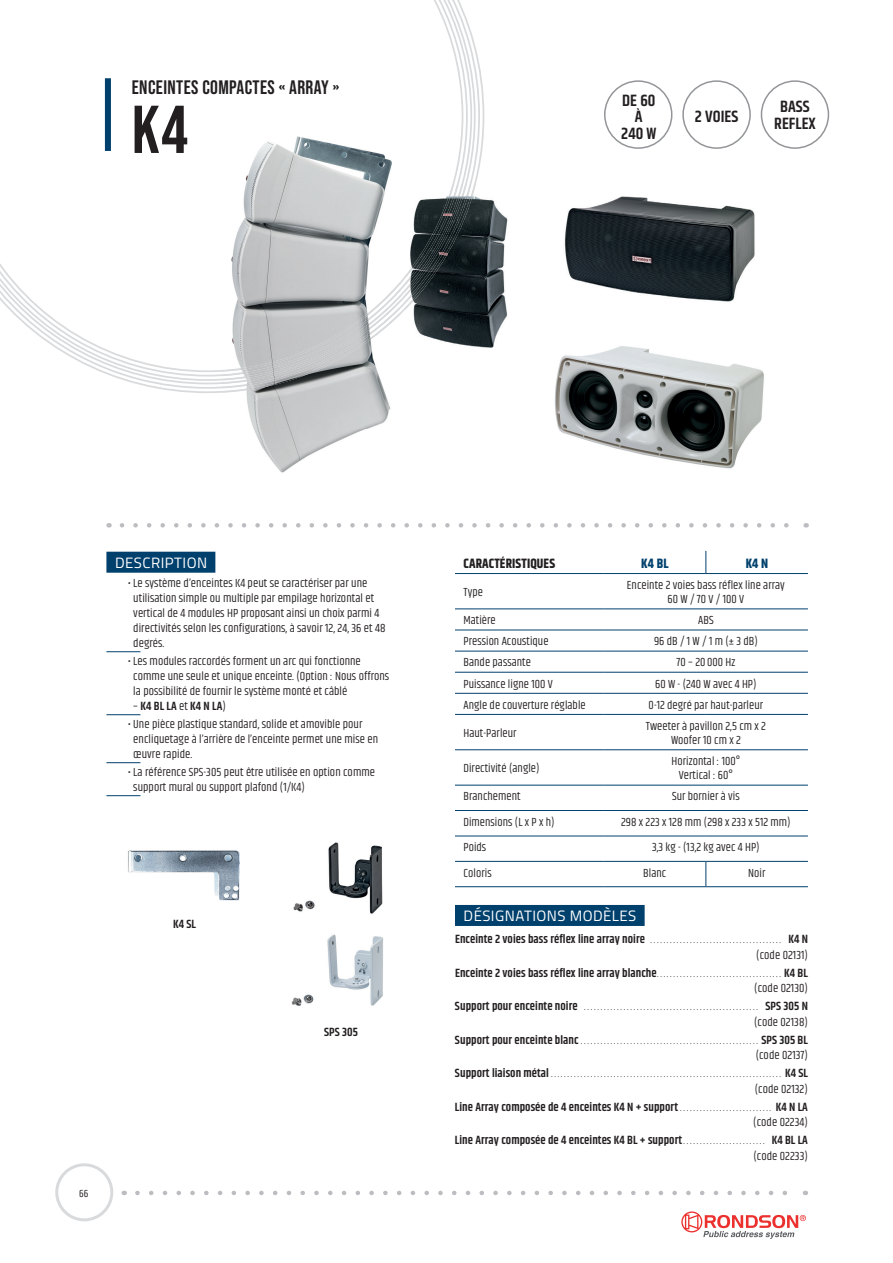
<style>
.page{position:relative;width:893px;height:1263px;background:#fff}
.page>*{position:absolute;margin:0;border:0;box-sizing:border-box;transform-origin:0 0}
.t1{font:67.5px "Bebas Neue";color:#231f20}
.t2{font:19.5px "Bebas Neue";letter-spacing:.02em;color:#231f20}
.t3{font:600 16.5px/16.5px "Khand";letter-spacing:.005em;color:#231f20;text-align:center}
.t4{font:15px "Titillium Web";letter-spacing:.03em;color:#fff}
.t5{font:700 13.5px "Khand";letter-spacing:.01em;color:#231f20}
.t6{font:700 13.5px "Khand";color:#00406d}
.t7{font:12px/15px "Khand";letter-spacing:.005em;color:#231f20}
.t8{font:600 12px/15.6px "Khand";letter-spacing:.005em;color:#231f20;text-align:right}
.t9{font:300 12px/15.6px "Khand";color:#231f20;text-align:right}
.t10{font:10.5px "Khand";color:#231f20}
.s1{font-weight:400}
.s2{font-weight:300}
.s3{font-weight:600}
</style>
<div class="page">
<svg style="left:0;top:0;width:476px;height:384px"></svg>
<svg style="left:122px;top:523px;width:667px;height:4px"></svg>
<img style="left:291px;top:934px;width:92px;height:72px">
<img style="left:221px;top:131px;width:179px;height:342px">
<img style="left:221px;top:281px;width:179px;height:112px">
<img style="left:221px;top:288px;width:179px;height:100px">
<img style="left:221px;top:295px;width:179px;height:89px">
<img style="left:555px;top:346px;width:209px;height:123px">
<img style="left:128px;top:842px;width:255px;height:72px">
<img style="left:405px;top:197px;width:103px;height:154px">
<img style="left:405px;top:184px;width:71px;height:126px">
<img style="left:405px;top:184px;width:66px;height:120px">
<img style="left:405px;top:184px;width:62px;height:113px">
<img style="left:564px;top:196px;width:191px;height:106px">
<div style="left:105px;top:78px;width:6px;height:73px;background:#00406d"></div>
<svg style="left:455px;top:551px;width:353px;height:335px"></svg>
<svg style="left:705px;top:551px;width:1px;height:22px"></svg>
<hr style="left:455px;top:573px;width:149px;height:1px;background:#00406d">
<hr style="left:604px;top:573px;width:102px;height:1px;background:#00406d">
<hr style="left:706px;top:573px;width:102px;height:1px;background:#00406d">
<hr style="left:455px;top:608px;width:149px;height:1px;background:#00406d">
<hr style="left:604px;top:608px;width:102px;height:1px;background:#00406d">
<hr style="left:706px;top:608px;width:102px;height:1px;background:#00406d">
<hr style="left:455px;top:630px;width:149px;height:1px;background:#00406d">
<hr style="left:455px;top:651px;width:149px;height:1px;background:#00406d">
<hr style="left:455px;top:672px;width:149px;height:1px;background:#00406d">
<hr style="left:455px;top:693px;width:149px;height:1px;background:#00406d">
<hr style="left:604px;top:630px;width:102px;height:1px;background:#00406d">
<hr style="left:706px;top:630px;width:102px;height:1px;background:#00406d">
<hr style="left:604px;top:651px;width:102px;height:1px;background:#00406d">
<hr style="left:706px;top:651px;width:102px;height:1px;background:#00406d">
<hr style="left:604px;top:672px;width:102px;height:1px;background:#00406d">
<hr style="left:706px;top:672px;width:102px;height:1px;background:#00406d">
<hr style="left:604px;top:693px;width:102px;height:1px;background:#00406d">
<hr style="left:706px;top:693px;width:102px;height:1px;background:#00406d">
<hr style="left:455px;top:714px;width:149px;height:1px;background:#00406d">
<hr style="left:604px;top:714px;width:102px;height:1px;background:#00406d">
<hr style="left:706px;top:714px;width:102px;height:1px;background:#00406d">
<hr style="left:455px;top:749px;width:149px;height:1px;background:#00406d">
<hr style="left:604px;top:749px;width:102px;height:1px;background:#00406d">
<hr style="left:706px;top:749px;width:102px;height:1px;background:#00406d">
<hr style="left:455px;top:785px;width:149px;height:1px;background:#00406d">
<hr style="left:604px;top:785px;width:102px;height:1px;background:#00406d">
<hr style="left:706px;top:785px;width:102px;height:1px;background:#00406d">
<hr style="left:455px;top:810px;width:149px;height:1px;background:#00406d">
<hr style="left:604px;top:810px;width:102px;height:1px;background:#00406d">
<hr style="left:706px;top:810px;width:102px;height:1px;background:#00406d">
<hr style="left:455px;top:836px;width:149px;height:1px;background:#00406d">
<hr style="left:604px;top:836px;width:102px;height:1px;background:#00406d">
<hr style="left:706px;top:836px;width:102px;height:1px;background:#00406d">
<hr style="left:455px;top:861px;width:149px;height:1px;background:#00406d">
<hr style="left:455px;top:886px;width:149px;height:1px;background:#00406d">
<hr style="left:604px;top:861px;width:102px;height:1px;background:#00406d">
<hr style="left:604px;top:886px;width:102px;height:1px;background:#00406d">
<svg style="left:705px;top:862px;width:1px;height:24px"></svg>
<hr style="left:706px;top:861px;width:102px;height:1px;background:#00406d">
<hr style="left:706px;top:886px;width:102px;height:1px;background:#00406d">
<div style="left:455px;top:905px;width:190px;height:21px;background:#00406d"></div>
<div style="left:106px;top:552px;width:109px;height:21px;background:#00406d"></div>
<hr style="left:106px;top:651px;width:34px;height:1px;background:#00406d">
<hr style="left:106px;top:714px;width:34px;height:1px;background:#00406d">
<hr style="left:106px;top:762px;width:34px;height:1px;background:#00406d">
<hr style="left:106px;top:795px;width:34px;height:1px;background:#00406d">
<div style="left:682px;top:80px;width:69px;height:69px;border:2px solid #939598;border-radius:50%"></div>
<div style="left:761px;top:80px;width:68px;height:69px;border:2px solid #939598;border-radius:50%"></div>
<div style="left:604px;top:80px;width:68px;height:69px;border:2px solid #939598;border-radius:50%"></div>
<svg style="left:681px;top:1211px;width:125px;height:28px"></svg>
<svg style="left:137px;top:1191px;width:650px;height:4px"></svg>
<div style="left:55px;top:1163px;width:58px;height:58px;border:3px solid #d9dadc;border-radius:50%"></div>
<h2 class="t2" style="left:132px;top:77px;width:209px">ENCEINTES COMPACTES « ARRAY »</h2>
<h1 class="t1" style="left:132px;top:91px;width:58px">K4</h1>
<h3 class="t3" style="left:621px;top:93px;width:37px">DE 60<br>À<br>240 W</h3>
<h3 class="t3" style="left:695px;top:109px;width:45px">2 VOIES</h3>
<h3 class="t3" style="left:774px;top:99px;width:43px">BASS<br>REFLEX</h3>
<p class="t4" style="left:115px;top:552px;width:94px">DESCRIPTION</p>
<p class="t7" style="left:133px;top:576px;width:254px;text-indent:-6px">• Le système d’enceintes K4 peut se caractériser par une utilisation simple ou multiple par empilage horizontal et vertical de 4 modules HP proposant ainsi un choix parmi 4 directivités selon les configurations, à savoir 12, 24, 36 et 48 degrés.</p>
<p class="t7" style="left:133px;top:654px;width:257px;text-indent:-6px">• Les modules raccordés forment un arc qui fonctionne comme une seule et unique enceinte. (Option : Nous offrons la possibilité de fournir le système monté et câblé</p>
<p class="t8" style="left:133px;top:699px;width:94px"><span class="s1">–</span> K4 BL LA <span class="s1">et</span> K4 N LA<span class="s1">)</span></p>
<p class="t7" style="left:133px;top:717px;width:246px;text-indent:-6px">• Une pièce plastique standard, solide et amovible pour encliquetage à l’arrière de l’enceinte permet une mise en œuvre rapide.</p>
<p class="t7" style="left:133px;top:765px;width:243px;text-indent:-6px">• La référence SPS-305 peut être utilisée en option comme support mural ou support plafond (1/K4)</p>
<p class="t8" style="left:173px;top:917px;width:24px">K4 SL</p>
<p class="t8" style="left:324px;top:1024px;width:35px">SPS 305</p>
<p class="t10" style="left:79px;top:1187px;width:11px">66</p>
<p class="t5" style="left:463px;top:554px;width:93px">CARACTÉRISTIQUES</p>
<p class="t6" style="left:641px;top:554px;width:29px">K4 BL</p>
<p class="t6" style="left:746px;top:554px;width:24px">K4 N</p>
<p class="t7" style="left:463px;top:585px;width:21px">Type</p>
<p class="t7" style="left:627px;top:578px;width:160px;line-height:14.2px;text-align:center">Enceinte 2 voies bass réflex line array<br>60 W / 70 V / 100 V</p>
<p class="t7" style="left:463px;top:613px;width:34px">Matière</p>
<p class="t7" style="left:698px;top:613px;width:17px">ABS</p>
<p class="t7" style="left:463px;top:635px;width:87px">Pression Acoustique</p>
<p class="t7" style="left:654px;top:635px;width:105px">96 dB / 1 W / 1 m (± 3 dB)</p>
<p class="t7" style="left:463px;top:656px;width:69px">Bande passante</p>
<p class="t7" style="left:676px;top:656px;width:60px">70 – 20 000 Hz</p>
<p class="t7" style="left:463px;top:677px;width:91px">Puissance ligne 100 V</p>
<p class="t7" style="left:655px;top:677px;width:103px">60 W - (240 W avec 4 HP)</p>
<p class="t7" style="left:463px;top:698px;width:124px">Angle de couverture réglable</p>
<p class="t7" style="left:649px;top:698px;width:116px">0-12 degré par haut-parleur</p>
<p class="t7" style="left:463px;top:726px;width:55px">Haut-Parleur</p>
<p class="t7" style="left:646px;top:719px;width:122px;line-height:14.2px;text-align:center">Tweeter à pavillon 2,5 cm x 2<br>Woofer 10 cm x 2</p>
<p class="t7" style="left:463px;top:761px;width:78px">Directivité (angle)</p>
<p class="t7" style="left:672px;top:755px;width:70px;line-height:14.2px;text-align:center">Horizontal : 100°<br>Vertical : 60°</p>
<p class="t7" style="left:463px;top:790px;width:59px">Branchement</p>
<p class="t7" style="left:672px;top:790px;width:69px">Sur bornier à vis</p>
<p class="t7" style="left:463px;top:815px;width:93px">Dimensions (L x P x h)</p>
<p class="t7" style="left:621px;top:815px;width:171px">298 x 223 x 128 mm (298 x 233 x 512 mm)</p>
<p class="t7" style="left:463px;top:841px;width:24px">Poids</p>
<p class="t7" style="left:652px;top:841px;width:109px">3,3 kg - (13,2 kg avec 4 HP)</p>
<p class="t7" style="left:463px;top:866px;width:30px">Coloris</p>
<p class="t7" style="left:643px;top:866px;width:25px">Blanc</p>
<p class="t7" style="left:748px;top:866px;width:19px">Noir</p>
<p class="t4" style="left:464px;top:905px;width:174px">DÉSIGNATIONS MODÈLES</p>
<p class="t8" style="left:455px;top:932px;width:354px">Enceinte 2 voies bass réflex line array noire <span class="s2">........................................</span> K4 N <span class="s1">(code 02131)</span></p>
<p class="t8" style="left:455px;top:966px;width:354px">Enceinte 2 voies bass réflex line array blanche <span class="s2">......................................</span> K4 BL <span class="s1">(code 02130)</span></p>
<p class="t9" style="left:455px;top:999px;width:354px"><span class="s3">Support pour enceinte noire</span> ..................................................... <span class="s3">SPS 305 N </span><span class="s1">(code 02138)</span></p>
<p class="t9" style="left:455px;top:1033px;width:354px"><span class="s3">Support pour enceinte blanc</span> ...................................................... <span class="s3">SPS 305 BL </span><span class="s1">(code 02137)</span></p>
<p class="t9" style="left:455px;top:1066px;width:354px"><span class="s3">Support liaison métal</span> ...................................................................... <span class="s3">K4 SL </span><span class="s1">(code 02132)</span></p>
<p class="t8" style="left:455px;top:1100px;width:354px">Line Array composée de 4 enceintes K4 N + support <span class="s2">............................</span> K4 N LA <span class="s1">(code 02234)</span></p>
<p class="t8" style="left:455px;top:1133px;width:354px">Line Array composée de 4 enceintes K4 BL + support <span class="s2">.........................</span> K4 BL LA <span class="s1">(code 02233)</span></p>
</div>
